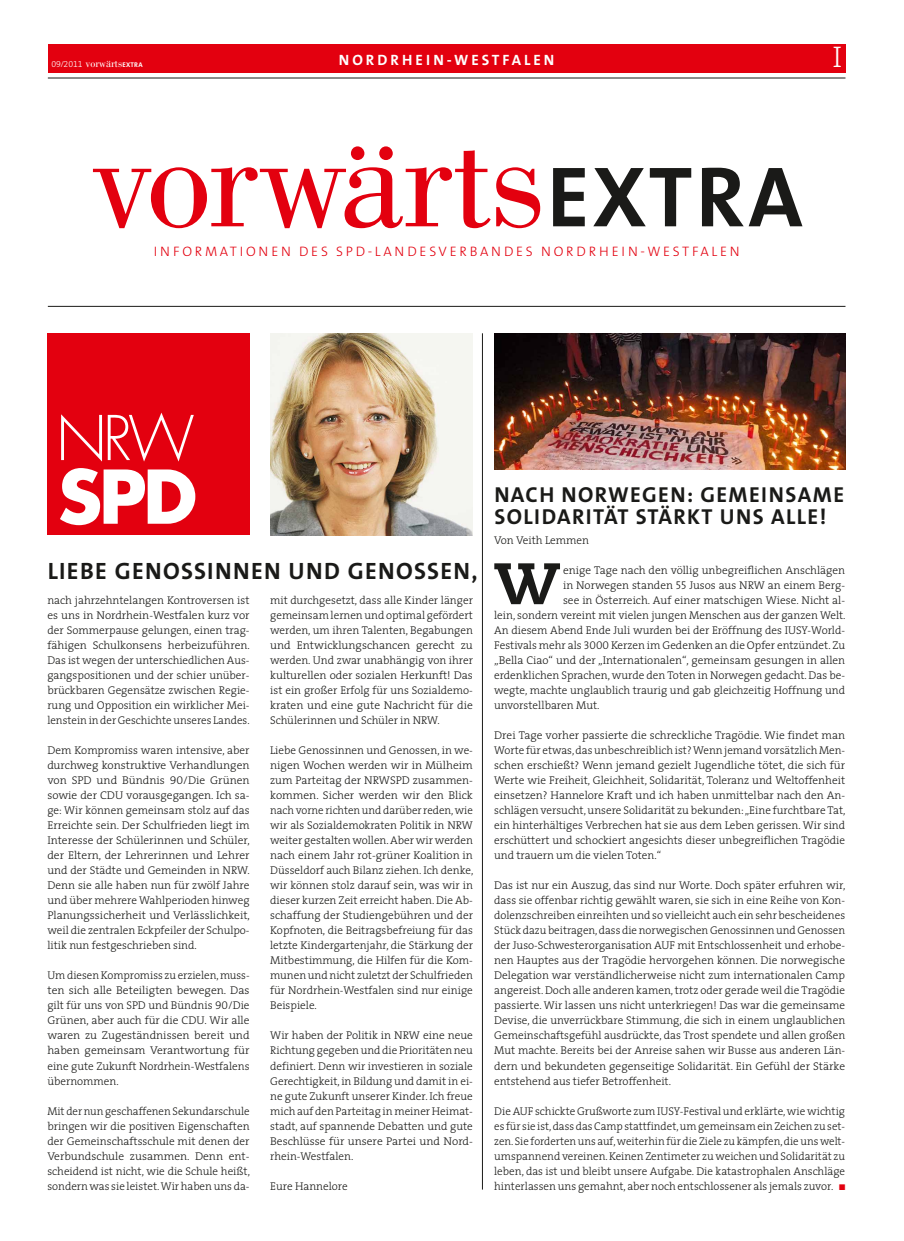
<style>
.page{position:relative;width:904px;height:1241px;background:#fff}
.page>*{position:absolute;margin:0;border:0;box-sizing:border-box;transform-origin:0 0}
.t1{font:145.25px "Bodoni";letter-spacing:-.02em;color:#e3000f}
.t2{font:800 58.38px "Caecilia";color:#1a1a18}
.t3{font:30px "The Serif Light Caps";color:#fff}
.t4{font:23.75px "The Sans LP7 Bld";letter-spacing:.055em;color:#1a1a18}
.t5{font:21.75px/22.5px "The Sans LP7 Bld";letter-spacing:.065em;color:#1a1a18}
.t6{font:15px "The Sans LP7 Bld";letter-spacing:.2em;color:#fff}
.t7{font:13.75px "The Sans LP3 Lig";letter-spacing:.2em;color:#e3000f}
.t8{font:300 11.25px/15px "The Serif";color:#1a1a18;text-align:justify}
.t9{font:11.25px "Bodoni";color:#fff}
.s1{font-family:"The Serif Light Expert";font-size:8.75px}
.s2{font-family:"The Sans LP7 Bld";font-size:6.75px}
.s3{font-family:"The Sans LP7 Bld";font-size:86.25px;color:#1a1a18}
.s4{font-family:"The Serif Light Caps";font-weight:400}
.s5{color:#e3000f}
</style>
<div class="page">
<hr style="left:482px;top:333px;width:1px;height:856px;background:#1a1a18">
<hr style="left:48px;top:78px;width:797px;height:1px;background:#1a1a18">
<div style="left:48px;top:44px;width:797px;height:29px;background:#e3000f"></div>
<hr style="left:48px;top:306px;width:797px;height:1px;background:#1a1a18">
<div style="left:48px;top:333px;width:201px;height:202px;background:#e3000f"></div>
<svg style="left:60px;top:468px;width:135px;height:57px"></svg>
<svg style="left:61px;top:414px;width:41px;height:47px"></svg>
<svg style="left:108px;top:412px;width:86px;height:49px"></svg>
<img style="left:494px;top:333px;width:351px;height:136px">
<img style="left:271px;top:333px;width:202px;height:202px">
<p class="t9" style="left:51px;top:57px;width:85px"><span class="s1">09/2011</span> vorwärts<span class="s2">E XTRA</span></p>
<h3 class="t6" style="left:339px;top:51px;width:215px">NORDRHEIN -WESTFALEN</h3>
<h3 class="t3" style="left:833px;top:32px;width:11px">I</h3>
<h1 class="t1" style="left:90px;top:97px;width:610px">vorwärts<span class="s3">E XTRA</span></h1>
<p class="t7" style="left:154px;top:243px;width:587px">INFORMATIONEN DES SPD-LANDESVERBANDES N ORDRHEIN-WESTFALEN</p>
<h3 class="t4" style="left:48px;top:555px;width:431px">LIEBE GENOSSINNEN UND GENOSSEN,</h3>
<p class="t8" style="left:47px;top:592px;width:204px">nach jahrzehntelangen Kontroversen ist es uns in Nordrhein-Westfalen kurz vor der Sommerpause gelungen, einen trag&shy;fähigen Schulkonsens herbeizuführen.<br>Das ist wegen der unterschiedlichen Aus&shy;gangspositionen und der schier unüber&shy;brückbaren Gegensätze zwischen Regie&shy;rung und Opposition ein wirklicher Mei&shy;lensteininder Geschichte unseres Landes.</p>
<p class="t8" style="left:47px;top:742px;width:204px">Dem Kompromiss waren intensive, aber durchweg konstruktive Verhandlungen von SPD und Bündnis <span class="s4">90</span>/Die Grünen sowie der CDU vorausgegangen. Ich sa&shy;ge: Wir können gemeinsam stolz auf das Erreichte sein. Der Schulfrieden liegt im Interesse der Schülerinnen und Schüler, der Eltern, der Lehrerinnen und Lehrer und der Städte und Gemeinden in NRW.<br>Denn sie alle haben nun für zwölf Jahre und über mehrere Wahlperioden hinweg Planungssicherheit und Verlässlichkeit, weil die zentralen Eckpfeiler der Schulpo&shy;litik nun festgeschrieben sind.</p>
<p class="t8" style="left:47px;top:967px;width:204px">UmdiesenKompromiss zu erzielen,muss&shy;ten sich alle Beteiligten bewegen. Das gilt für uns von SPD und Bündnis <span class="s4">90</span>/Die Grünen, aber auch für die CDU. Wir alle waren zu Zugeständnissen bereit und haben gemeinsam Verantwortung für eine gute Zukunft Nordrhein-Westfalens übernommen.</p>
<p class="t8" style="left:47px;top:1102px;width:204px">Mit dernungeschaffenenSekundarschule bringen wir die positiven Eigenschaften der Gemeinschaftsschule mit denen der Verbundschule zusammen. Denn ent&shy;scheidend ist nicht, wie die Schule heißt, sondern was sie leistet.Wir habenuns da-</p>
<p class="t8" style="left:270px;top:592px;width:204px">mit durchgesetzt, dass alle Kinder länger gemeinsamlernenund optimal gefördert werden, um ihren Talenten, Begabungen und Entwicklungschancen gerecht zu werden. Und zwar unabhängig von ihrer kulturellen oder sozialen Herkunft! Das ist ein großer Erfolg für uns Sozialdemo&shy;kraten und eine gute Nachricht für die Schülerinnen und Schüler in NRW.</p>
<p class="t8" style="left:270px;top:742px;width:205px">Liebe Genossinnen und Genossen, in we&shy;nigen Wochen werden wir in Mülheim zum Parteitag der NRWSPD zusammen&shy;kommen. Sicher werden wir den Blick nach vorne richtenund darüberreden,wie wir als Sozialdemokraten Politik in NRW weiter gestalten wollen.Aber wir werden nach einem Jahr rot-grüner Koalition in Düsseldorf auch Bilanz ziehen. Ich denke, wir können stolz darauf sein, was wir in dieser kurzen Zeit erreicht haben. Die Ab&shy;schaffung der Studiengebühren und der Kopfnoten, die Beitragsbefreiung für das letzte Kindergartenjahr, die Stärkung der Mitbestimmung, die Hilfen für die Kom&shy;munenundnicht zuletzt der Schulfrieden für Nordrhein-Westfalen sind nur einige Beispiele.</p>
<p class="t8" style="left:270px;top:1027px;width:204px">Wir haben der Politik in NRW eine neue Richtung gegebenund die Prioritätenneu definiert. Denn wir investieren in soziale Gerechtigkeit,in Bildung und damit in ei&shy;ne gute Zukunft unserer Kinder. Ich freue mich auf denParteitag inmeiner Heimat&shy;stadt, auf spannende Debatten und gute Beschlüsse für unsere Partei und Nord&shy;rhein-Westfalen.</p>
<p class="t8" style="left:270px;top:1177px;width:79px">Eure Hannelore</p>
<h3 class="t5" style="left:494px;top:483px;width:351px">NACH NORWEGEN: GEMEINSAME<br>SOLIDARITÄT STÄRKT UNS ALLE!</h3>
<p class="t8" style="left:494px;top:532px;width:96px">Von Veith Lemmen</p>
<h2 class="t2" style="left:494px;top:547px;width:67px">W</h2>
<p class="t8" style="left:563px;top:562px;width:284px">enige Tage nach den völlig unbegreiflichen Anschlägen</p>
<p class="t8" style="left:563px;top:577px;width:283px">in Norwegen standen <span class="s4">55</span> Jusos aus NRW an einem Berg-</p>
<p class="t8" style="left:563px;top:592px;width:284px">see in Österreich. Auf einer matschigen Wiese. Nicht al-</p>
<p class="t8" style="left:494px;top:607px;width:353px">lein, sondern vereint mit vielen jungen Menschen aus der ganzen Welt.</p>
<p class="t8" style="left:494px;top:622px;width:352px">An diesem Abend Ende Juli wurden bei der Eröffnung des IUSY-World-</p>
<p class="t8" style="left:494px;top:637px;width:352px">Festivals mehr als <span class="s4">3000</span> Kerzen im Gedenken an die Opfer entzündet. Zu</p>
<p class="t8" style="left:494px;top:652px;width:352px">„Bella Ciao“ und der „Internationalen“, gemeinsam gesungen in allen</p>
<p class="t8" style="left:494px;top:667px;width:352px">erdenklichen Sprachen, wurde den Toten in Norwegen gedacht. Das be-</p>
<p class="t8" style="left:494px;top:682px;width:352px">wegte, machte unglaublich traurig und gab gleichzeitig Hoffnung und</p>
<p class="t8" style="left:494px;top:697px;width:107px">unvorstellbaren Mut.</p>
<p class="t8" style="left:494px;top:727px;width:353px">Drei Tage vorher passierte die schreckliche Tragödie. Wie findet man Worte für etwas,das unbeschreiblich ist?Wennjemand vorsätzlichMen&shy;schen erschießt? Wenn jemand gezielt Jugendliche tötet, die sich für Werte wie Freiheit, Gleichheit, Solidarität, Toleranz und Weltoffenheit einsetzen? Hannelore Kraft und ich haben unmittelbar nach den An&shy;schlägen versucht,unsere Solidarität zu bekunden:„Eine furchtbare Tat, ein hinterhältiges Verbrechen hat sie aus dem Leben gerissen. Wir sind erschüttert und schockiert angesichts dieser unbegreiflichen Tragödie und trauern um die vielen Toten.“</p>
<p class="t8" style="left:494px;top:877px;width:353px">Das ist nur ein Auszug, das sind nur Worte. Doch später erfuhren wir, dass sie offenbar richtig gewählt waren, sie sich in eine Reihe von Kon&shy;dolenzschreibeneinreihtenund so vielleicht auch einsehr bescheidenes Stück dazu beitragen,dass dienorwegischen Genossinnenund Genossen der Juso-Schwesterorganisation AUF mit Entschlossenheit und erhobe&shy;nen Hauptes aus der Tragödie hervorgehen können. Die norwegische Delegation war verständlicherweise nicht zum internationalen Camp angereist. Doch alle anderen kamen,trotz oder gerade weil die Tragödie passierte. Wir lassen uns nicht unterkriegen! Das war die gemeinsame Devise, die unverrückbare Stimmung, die sich in einem unglaublichen Gemeinschaftsgefühl ausdrückte, das Trost spendete und allen großen Mut machte. Bereits bei der Anreise sahen wir Busse aus anderen Län&shy;dern und bekundeten gegenseitige Solidarität. Ein Gefühl der Stärke entstehend aus tiefer Betroffenheit.</p>
<p class="t8" style="left:494px;top:1102px;width:352px">DieAUF schickte Grußworte zum IUSY-Festival und erklärte,wie wichtig es für sie ist,dass das Camp stattfindet,umgemeinsameinZeichenzuset&shy;zen.Sie fordertenuns auf,weiterhinfür die Ziele zu kämpfen,dieuns welt&shy;umspannend vereinen.KeinenZentimeter zu weichenund Solidarität zu leben, das ist und bleibt unsere Aufgabe. Die katastrophalen Anschläge hinterlassen uns gemahnt,aber noch entschlossener als jemals zuvor. <span class="s5">■</span></p>
</div>
